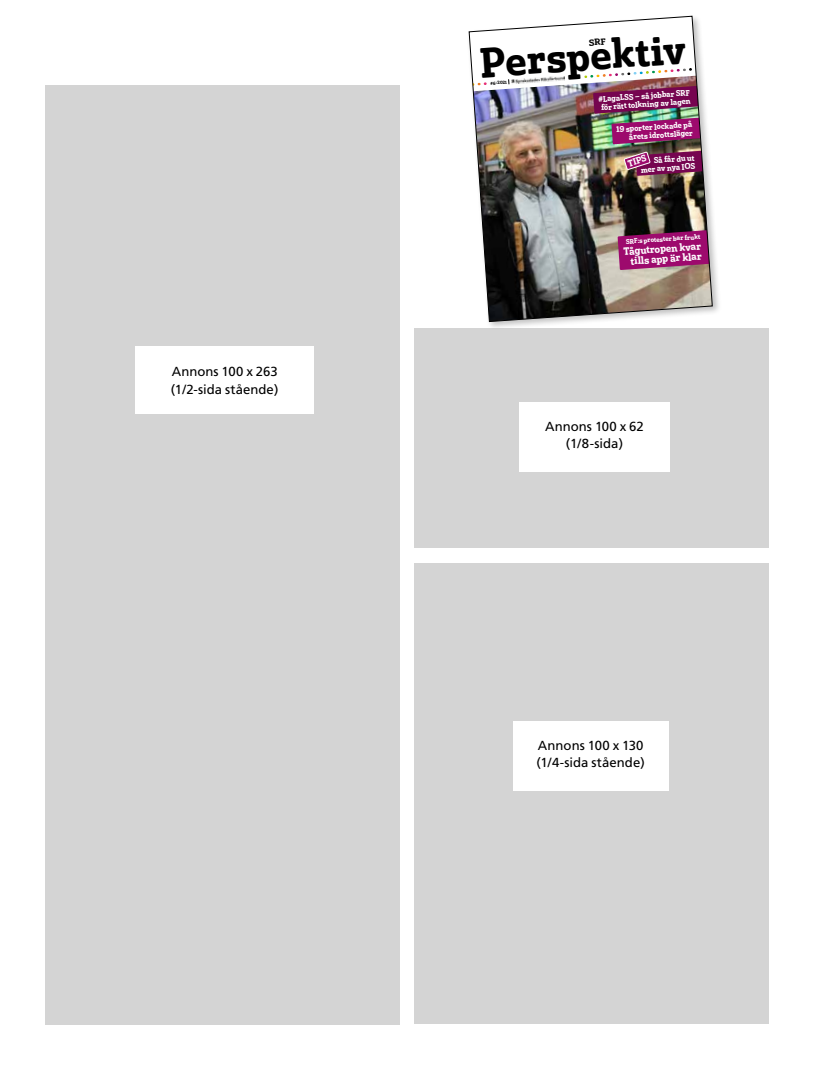
<style>
.page{position:relative;width:833px;height:1081px;background:#fff}
.page>*{position:absolute;margin:0;border:0;box-sizing:border-box;transform-origin:0 0}
.t1{font:41.25px "Solitas Slab Nor Dem";color:#000}
.t2{font:13.12px/17.5px "Frutiger";letter-spacing:.005em;color:#000}
.t3{font:10.38px/10px "Solitas Slab Nor Dem";color:#fff;text-align:right}
.t4{font:9.12px "Solitas Slab Nor Dem";color:#fff}
.t5{font:8px/8.4px "Solitas Slab Nor Dem";color:#fff;text-align:right}
.t6{font:6.75px "Solitas Slab Nor Dem";color:#fff}
.t7{font:4.38px "Solitas Slab Nor Dem";color:#000}
</style>
<div class="page">
<div style="left:415px;top:563px;width:354px;height:461px;background:#d4d4d4"></div>
<div style="left:415px;top:328px;width:354px;height:220px;background:#d4d4d4"></div>
<div style="left:519px;top:403px;width:151px;height:69px;background:#fff"></div>
<div style="left:513px;top:722px;width:155px;height:69px;background:#fff"></div>
<div style="left:45px;top:85px;width:354px;height:939px;background:#d4d4d4"></div>
<div style="left:136px;top:346px;width:178px;height:67px;background:#fff"></div>
<div style="left:466px;top:14px;width:255px;height:317px;background:#000;opacity:.25"></div>
<img style="left:468px;top:16px;width:245px;height:306px">
<svg style="left:589px;top:38px;width:17px;height:8px"></svg>
<h2 class="t2" style="left:171px;top:363px;width:109px">Annons 100 x 263 (1/2-sida stående)</h2>
<h1 class="t1" style="left:478px;top:36px;width:208px;rotate:-4deg">Perspektiv</h1>
<p class="t7" style="left:490px;top:80px;width:18px;rotate:-4deg">#6:2021</p>
<p class="t5" style="left:598px;top:95px;width:93px;text-align:left;rotate:-4deg">#LagaLSS – så jobbar SRF för rätt tolkning av lagen</p>
<p class="t5" style="left:616px;top:125px;width:78px;rotate:-4deg">19 sporter lockade på årets idrottsläger</p>
<p class="t4" style="left:626px;top:158px;width:21px;rotate:-17deg">TIPS</p>
<p class="t5" style="left:640px;top:157px;width:56px;rotate:-4deg">Så får du ut mer av nya IOS</p>
<p class="t6" style="left:625px;top:237px;width:76px;rotate:-4deg">SRF:s protester bar frukt</p>
<p class="t3" style="left:623px;top:247px;width:79px;rotate:-4deg">Tågutropen kvar tills app är klar</p>
<h2 class="t2" style="left:545px;top:417px;width:100px;text-align:center">Annons 100 x 62 (1/8-sida)</h2>
<h2 class="t2" style="left:536px;top:736px;width:110px">Annons 100 x 130 (1/4-sida stående)</h2>
</div>
